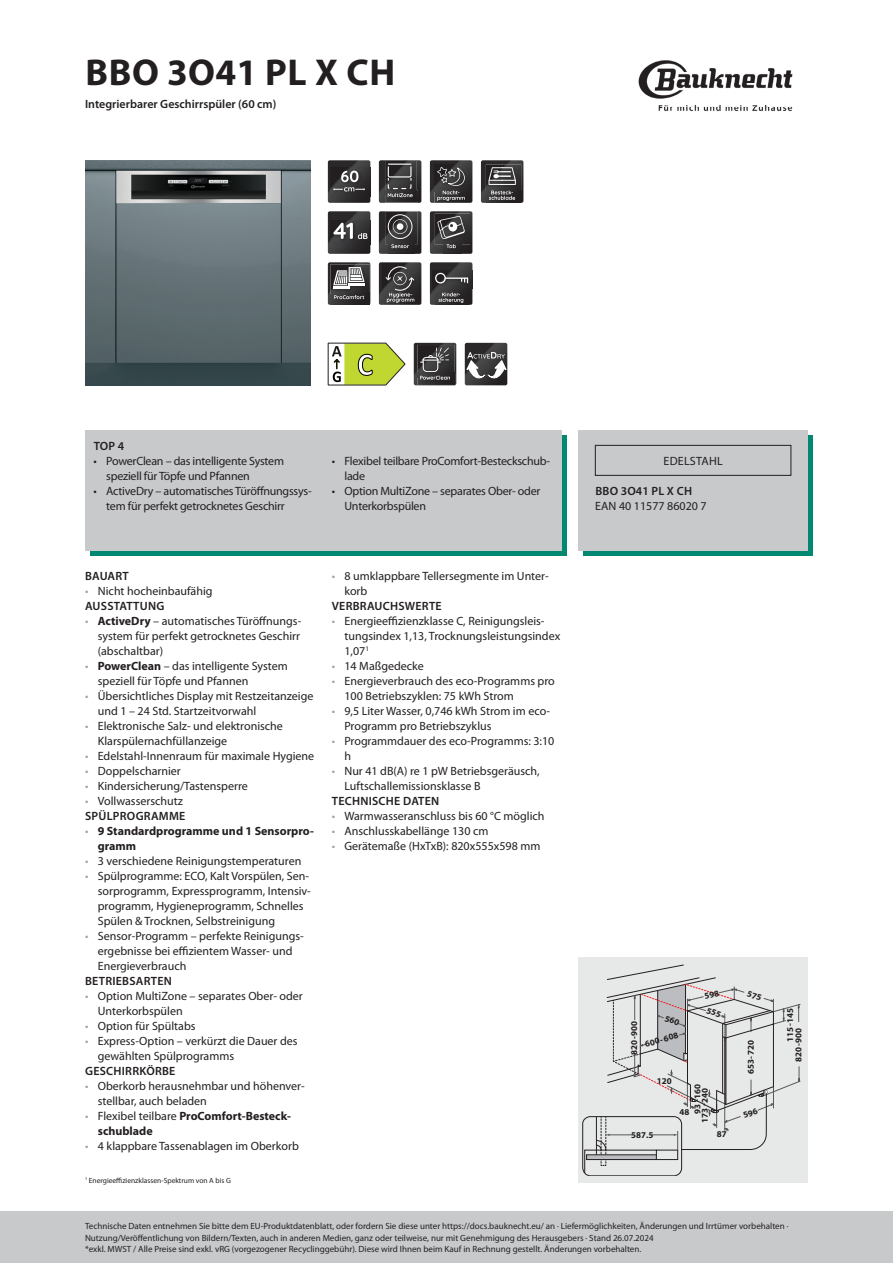
<style>
.page{position:relative;width:893px;height:1263px;background:#fff}
.page>*{position:absolute;margin:0;border:0;box-sizing:border-box;transform-origin:0 0}
.t1{font:700 37.5px "Myriad Pro";letter-spacing:.02em;color:#231f20}
.t2{font:12px/15px "Myriad Pro";color:#231f20}
.t3{font:12px/15px "Myriad Pro";letter-spacing:-.02em;color:#231f20}
.t4{font:700 12px/15px "Myriad Pro";color:#231f20}
.t5{font:600 12px "Myriad Pro";letter-spacing:.02em;color:#231f20}
.t6{font:600 12px "Myriad Pro";color:#231f20}
.t7{font:12px "Myriad Pro";letter-spacing:.02em;color:#231f20}
.t8{font:9px/11.2px "Myriad Pro";color:#231f20}
.t9{font:700 8.85px/8.2px "Myriad Pro";color:#231f20}
.t10{font:7.5px "Myriad Pro";color:#231f20}
.s1{color:#9ea0a2}
.s2{font-weight:600}
.s3{font-weight:700}
.s4{font-weight:400;color:#9ea0a2}
.s5{font-weight:400}
</style>
<div class="page">
<img style="left:638px;top:60px;width:155px;height:52px">
<div style="left:0;top:1212px;width:893px;height:51px;background:#c7c9cb"></div>
<img style="left:85px;top:160px;width:226px;height:225px">
<svg style="left:328px;top:160px;width:42px;height:43px;background:#444243"></svg>
<svg style="left:328px;top:211px;width:42px;height:43px;background:#494748"></svg>
<svg style="left:328px;top:262px;width:42px;height:43px;background:#626061"></svg>
<svg style="left:379px;top:160px;width:42px;height:43px;background:#464546"></svg>
<svg style="left:379px;top:211px;width:42px;height:43px;background:#474546"></svg>
<svg style="left:379px;top:262px;width:42px;height:43px;background:#494748"></svg>
<svg style="left:430px;top:160px;width:42px;height:43px;background:#474546"></svg>
<svg style="left:430px;top:211px;width:42px;height:43px;background:#494748"></svg>
<svg style="left:430px;top:262px;width:42px;height:43px;background:#444344"></svg>
<svg style="left:481px;top:160px;width:42px;height:43px;background:#504e4f"></svg>
<svg style="left:328px;top:343px;width:77px;height:42px"></svg>
<svg style="left:414px;top:343px;width:42px;height:42px;background:#464445"></svg>
<svg style="left:465px;top:343px;width:42px;height:42px;background:#5b595a"></svg>
<svg style="left:90px;top:436px;width:477px;height:120px;background:#20927f"></svg>
<div style="left:85px;top:430px;width:476px;height:120px;background:#c7c9cb"></div>
<div style="left:584px;top:436px;width:229px;height:120px;background:#008871"></div>
<div style="left:578px;top:430px;width:230px;height:120px;background:#c7c9cb"></div>
<div style="left:595px;top:445px;width:196px;height:30px;border:1px solid #231f20"></div>
<div style="left:578px;top:958px;width:230px;height:225px;background:#e7e8e8"></div>
<svg style="left:583px;top:965px;width:217px;height:211px"></svg>
<h1 class="t1" style="left:85px;top:48px;width:311px">BBO 3O41 PL X CH</h1>
<p class="t6" style="left:85px;top:97px;width:193px">Integrierbarer Geschirrspüler (60 cm)</p>
<p class="t5" style="left:94px;top:439px;width:32px">TOP 4</p>
<p class="t3" style="left:106px;top:454px;width:179px;text-indent:-13px">• PowerClean – das intelligente System speziell für Töpfe und Pfannen</p>
<p class="t3" style="left:106px;top:484px;width:207px;text-indent:-13px">• ActiveDry – automatisches Türöffnungssys&shy;tem für perfekt getrocknetes Geschirr</p>
<p class="t3" style="left:344px;top:454px;width:207px;text-indent:-13px">• Flexibel teilbare ProComfort-Besteckschub&shy;lade</p>
<p class="t3" style="left:344px;top:484px;width:197px;text-indent:-13px">• Option MultiZone – separates Ober- oder<br>Unterkorbspülen</p>
<p class="t5" style="left:85px;top:570px;width:45px">BAUART</p>
<p class="t2" style="left:85px;top:584px;width:129px"><span class="s1">•</span> Nicht hocheinbaufähig<br><span class="s2">AUSSTATTUNG</span></p>
<p class="t2" style="left:98px;top:614px;width:205px;text-align:justify;text-indent:-13px"><span class="s1">•</span> <span class="s3">ActiveDry</span> – automatisches Türöffnungs&shy;system für perfekt getrocknetes Geschirr (abschaltbar)</p>
<p class="t2" style="left:98px;top:659px;width:192px;text-indent:-13px"><span class="s1">•</span> <span class="s3">PowerClean</span> – das intelligente System speziell für Töpfe und Pfannen</p>
<p class="t2" style="left:98px;top:689px;width:217px;text-indent:-13px"><span class="s1">•</span> Übersichtliches Display mit Restzeitanzeige und 1 – 24 Std. Startzeitvorwahl</p>
<p class="t2" style="left:98px;top:719px;width:187px;text-indent:-13px"><span class="s1">•</span> Elektronische Salz- und elektronische<br>Klarspülernachfüllanzeige</p>
<p class="t2" style="left:85px;top:749px;width:231px"><span class="s1">•</span> Edelstahl-Innenraum für maximale Hygiene</p>
<p class="t2" style="left:85px;top:764px;width:97px"><span class="s1">•</span> Doppelscharnier</p>
<p class="t2" style="left:85px;top:779px;width:164px"><span class="s1">•</span> Kindersicherung/Tastensperre</p>
<p class="t2" style="left:85px;top:794px;width:102px"><span class="s1">•</span> Vollwasserschutz<br><span class="s2">SPÜLPROGRAMME</span></p>
<p class="t4" style="left:98px;top:823px;width:218px;text-indent:-13px"><span class="s4">•</span> 9 Standardprogramme und 1 Sensorpro&shy;gramm</p>
<p class="t2" style="left:85px;top:854px;width:218px"><span class="s1">•</span> 3 verschiedene Reinigungstemperaturen</p>
<p class="t2" style="left:98px;top:869px;width:215px;text-indent:-13px"><span class="s1">•</span> Spülprogramme: ECO, Kalt Vorspülen, Sen&shy;sorprogramm, Expressprogramm, Intensiv&shy;programm, Hygieneprogramm, Schnelles Spülen &amp; Trocknen, Selbstreinigung</p>
<p class="t2" style="left:98px;top:929px;width:208px;text-indent:-13px"><span class="s1">•</span> Sensor-Programm – perfekte Reinigungs&shy;ergebnisse bei effizientem Wasser- und<br>Energieverbrauch</p>
<p class="t5" style="left:85px;top:975px;width:88px">BETRIEBSARTEN</p>
<p class="t2" style="left:98px;top:989px;width:207px;text-indent:-13px"><span class="s1">•</span> Option MultiZone – separates Ober- oder<br>Unterkorbspülen</p>
<p class="t2" style="left:85px;top:1019px;width:112px"><span class="s1">•</span> Option für Spültabs</p>
<p class="t2" style="left:98px;top:1034px;width:201px;text-indent:-13px"><span class="s1">•</span> Express-Option – verkürzt die Dauer des gewählten Spülprogramms</p>
<p class="t5" style="left:85px;top:1065px;width:92px">GESCHIRRKÖRBE</p>
<p class="t2" style="left:98px;top:1079px;width:208px;text-indent:-13px"><span class="s1">•</span> Oberkorb herausnehmbar und höhenver&shy;stellbar, auch beladen</p>
<p class="t4" style="left:98px;top:1108px;width:195px;text-indent:-13px"><span class="s4">•</span> <span class="s5">Flexibel teilbare</span> ProComfort-Besteck&shy;schublade</p>
<p class="t2" style="left:85px;top:1139px;width:215px"><span class="s1">•</span> 4 klappbare Tassenablagen im Oberkorb</p>
<p class="t10" style="left:85px;top:1176px;width:147px"><sup>1</sup> Energieeffizienzklassen-Spektrum von A bis G</p>
<p class="t2" style="left:344px;top:569px;width:206px;text-indent:-13px"><span class="s1">•</span> 8 umklappbare Tellersegmente im Unter&shy;korb</p>
<p class="t5" style="left:332px;top:600px;width:111px">VERBRAUCHSWERTE</p>
<p class="t2" style="left:344px;top:614px;width:217px;text-indent:-13px"><span class="s1">•</span> Energieeffizienzklasse C, Reinigungsleis&shy;tungsindex 1,13, Trocknungsleistungsindex<br>1,07<sup>1</sup></p>
<p class="t2" style="left:332px;top:659px;width:94px"><span class="s1">•</span> 14 Maßgedecke</p>
<p class="t2" style="left:344px;top:674px;width:212px;text-indent:-13px"><span class="s1">•</span> Energieverbrauch des eco-Programms pro<br>100 Betriebszyklen: 75 kWh Strom</p>
<p class="t2" style="left:344px;top:704px;width:207px;text-indent:-13px"><span class="s1">•</span> 9,5 Liter Wasser, 0,746 kWh Strom im eco-<br>Programm pro Betriebszyklus</p>
<p class="t2" style="left:344px;top:734px;width:211px;text-indent:-13px"><span class="s1">•</span> Programmdauer des eco-Programms: 3:10 h</p>
<p class="t2" style="left:344px;top:764px;width:197px;text-indent:-13px"><span class="s1">•</span> Nur 41 dB(A) re 1 pW Betriebsgeräusch,<br>Luftschallemissionsklasse B</p>
<p class="t5" style="left:332px;top:795px;width:109px">TECHNISCHE DATEN</p>
<p class="t2" style="left:332px;top:809px;width:214px"><span class="s1">•</span> Warmwasseranschluss bis 60 °C möglich</p>
<p class="t2" style="left:332px;top:824px;width:158px"><span class="s1">•</span> Anschlusskabellänge 130 cm</p>
<p class="t2" style="left:332px;top:839px;width:210px"><span class="s1">•</span> Gerätemaße (HxTxB): 820x555x598 mm</p>
<p class="t7" style="left:663px;top:454px;width:61px">EDELSTAHL</p>
<p class="t5" style="left:595px;top:484px;width:98px">BBO 3O41 PL X CH</p>
<p class="t2" style="left:595px;top:499px;width:113px">EAN 40 11577 86020 7</p>
<p class="t9" style="left:630px;top:1054px;width:35px;rotate:-90deg">820-900</p>
<p class="t9" style="left:644px;top:1039px;width:36px;rotate:-15deg">600-608</p>
<p class="t9" style="left:657px;top:1077px;width:16px">120</p>
<p class="t9" style="left:631px;top:1130px;width:24px">587.5</p>
<p class="t9" style="left:693px;top:1114px;width:31px;rotate:-90deg">93 -160</p>
<p class="t9" style="left:700px;top:1123px;width:37px;rotate:-90deg">173 -240</p>
<p class="t9" style="left:679px;top:1107px;width:11px">48</p>
<p class="t9" style="left:717px;top:1130px;width:11px">87</p>
<p class="t9" style="left:746px;top:1074px;width:35px;rotate:-90deg">653-720</p>
<p class="t9" style="left:786px;top:1061px;width:55px;text-indent:20px;rotate:-90deg">115-145<br>820-900</p>
<p class="t8" style="left:85px;top:1221px;width:705px">Technische Daten entnehmen Sie bitte dem EU-Produktdatenblatt, oder fordern Sie diese unter https://docs.bauknecht.eu/ an · Liefermöglichkeiten, Änderungen und Irrtümer vorbehalten ·<br>Nutzung/Veröffentlichung von Bildern/Texten, auch in anderen Medien, ganz oder teilweise, nur mit Genehmigung des Herausgebers · Stand 26.07.2024<br>*exkl. MWST / Alle Preise sind exkl. vRG (vorgezogener Recyclinggebühr). Diese wird Ihnen beim Kauf in Rechnung gestellt. Änderungen vorbehalten.</p>
</div>
